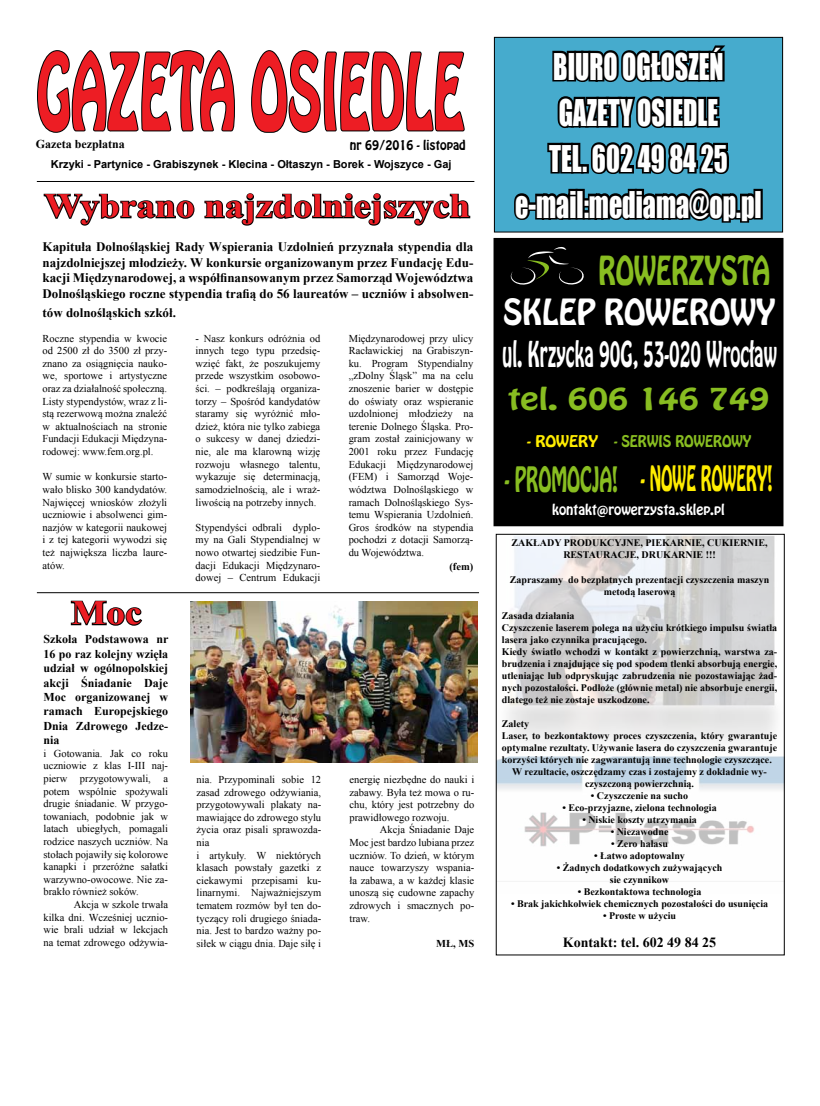
<style>
.page{position:relative;width:820px;height:1106px;background:#fff}
.page>*{position:absolute;margin:0;border:0;box-sizing:border-box;transform-origin:0 0}
.t1{font:93.6px "Hobo Std";color:#ed1d24;scale:.56 1}
.t2{font:35.3px "Hobo Std";color:#88bd21;scale:.73 1}
.t3{font:700 34px "Times New Roman";color:#ed1d24;scale:1.1 1}
.t4{font:33.8px/46px "Impact";color:#fff;text-align:center;scale:.77 1}
.t5{font:31.8px "Hobo Std";color:#fff;scale:.94 1}
.t6{font:31.5px "Hobo Std";color:#fff;scale:.58 1}
.t7{font:30.9px "Hobo Std";color:#ffed00;scale:.52 1}
.t8{font:27.3px "Hobo Std";color:#88bd21;scale:1.27 1}
.t9{font:14.3px "Hobo Std";color:#88bd21;scale:.94 1}
.t10{font:700 14px "Times New Roman";color:#000}
.t11{font:13.3px "Hobo Std";color:#fff}
.t12{font:700 13px/15.6px "Times New Roman";color:#000;text-align:justify}
.t13{font:700 12px/14.4px "Times New Roman";color:#000;text-align:justify}
.t14{font:12px "Hobo Std";color:#000}
.t15{font:700 11px "Arial";color:#000}
.t16{font:10.5px/12.6px "Times New Roman";color:#000;text-align:justify}
.t17{font:700 10.5px "Times New Roman";color:#000}
.t18{font:700 10px/12px "Times New Roman";color:#000;text-align:center}
.s1{color:#ffed00}
.s2{color:#88bd21}
</style>
<div class="page">
<svg style="left:37px;top:50px;width:198px;height:83px"></svg>
<svg style="left:251px;top:50px;width:214px;height:83px"></svg>
<hr style="left:37px;top:181px;width:437px;height:1px;background:#000">
<div style="left:494px;top:37px;width:288px;height:195px;background:#46abcd"></div>
<div style="left:493px;top:37px;width:289px;height:195px;border:1px solid #000"></div>
<svg style="left:545px;top:36px;width:186px;height:138px"></svg>
<svg style="left:514px;top:188px;width:244px;height:35px"></svg>
<div style="left:753px;top:189px;width:9px;height:30px;border:4px solid #000"></div>
<div style="left:494px;top:238px;width:288px;height:288px;background:#000"></div>
<svg style="left:510px;top:247px;width:74px;height:38px"></svg>
<div style="left:493px;top:238px;width:290px;height:288px;border:1px solid #000"></div>
<svg style="left:43px;top:193px;width:152px;height:33px"></svg>
<svg style="left:204px;top:193px;width:267px;height:33px"></svg>
<img style="left:497px;top:536px;width:285px;height:346px">
<svg style="left:70px;top:600px;width:73px;height:26px"></svg>
<img style="left:190px;top:601px;width:287px;height:161px">
<hr style="left:37px;top:592px;width:442px;height:1px;background:#000">
<h1 class="t1" style="left:37px;top:27px;width:764px">GAZETA OSIEDLE</h1>
<p class="t14" style="left:350px;top:137px;width:117px">nr 69/2016 - listopad</p>
<p class="t15" style="left:51px;top:156px;width:402px">Krzyki - Partynice - Grabiszynek - Klecina - Ołtaszyn - Borek - Wojszyce - Gaj</p>
<p class="t13" style="left:36px;top:137px;width:90px">Gazeta bezpłatna</p>
<h3 class="t3" style="left:44px;top:181px;width:388px">Wybrano najzdolniejszych</h3>
<p class="t12" style="left:43px;top:238px;width:432px">Kapituła Dolnośląskiej Rady Wspierania Uzdolnień przyznała stypendia dla najzdolniejszej młodzieży. W konkursie organizowanym przez Fundację Edu&shy;kacji Międzynarodowej, a współfinansowanym przez Samorząd Województwa Dolnośląskiego roczne stypendia trafią do 56 laureatów – uczniów i absolwen-</p>
<p class="t12" style="left:43px;top:304px;width:135px">tów dolnośląskich szkół.</p>
<p class="t16" style="left:43px;top:331px;width:126px">Roczne stypendia w kwocie od 2500 zł do 3500 zł przy&shy;znano za osiągnięcia nauko&shy;we, sportowe i artystyczne oraz za działalność społeczną.<br>Listy stypendystów, wraz z li&shy;stą rezerwową można znaleźć w aktualnościach na stronie Fundacji Edukacji Międzyna&shy;rodowej: www.fem.org.pl.</p>
<p class="t16" style="left:43px;top:470px;width:126px">W sumie w konkursie starto&shy;wało blisko 300 kandydatów.<br>Najwięcej wniosków złożyli uczniowie i absolwenci gim&shy;nazjów w kategorii naukowej i z tej kategorii wywodzi się też największa liczba laure&shy;atów.</p>
<p class="t16" style="left:348px;top:331px;width:126px">Międzynarodowej przy ulicy Racławickiej na Grabiszyn&shy;ku. Program Stypendialny „zDolny Śląsk” ma na celu znoszenie barier w dostępie do oświaty oraz wspieranie uzdolnionej młodzieży na terenie Dolnego Śląska. Pro&shy;gram został zainicjowany w 2001 roku przez Fundację Edukacji Międzynarodowej (FEM) i Samorząd Woje&shy;wództwa Dolnośląskiego w ramach Dolnośląskiego Sys&shy;temu Wspierania Uzdolnień.<br>Gros środków na stypendia pochodzi z dotacji Samorzą&shy;du Województwa.</p>
<p class="t17" style="left:449px;top:559px;width:25px">(fem)</p>
<p class="t16" style="left:195px;top:331px;width:126px">- Nasz konkurs odróżnia od innych tego typu przedsię&shy;wzięć fakt, że poszukujemy przede wszystkim osobowo&shy;ści. – podkreślają organiza&shy;torzy – Spośród kandydatów staramy się wyróżnić mło&shy;dzież, która nie tylko zabiega o sukcesy w danej dziedzi&shy;nie, ale ma klarowną wizję rozwoju własnego talentu, wykazuje się determinacją, samodzielnością, ale i wraż&shy;liwością na potrzeby innych.</p>
<p class="t16" style="left:195px;top:520px;width:126px">Stypendyści odbrali dyplo&shy;my na Gali Stypendialnej w nowo otwartej siedzibie Fun&shy;dacji Edukacji Międzynaro&shy;dowej – Centrum Edukacji</p>
<h3 class="t3" style="left:71px;top:588px;width:66px">Moc</h3>
<p class="t13" style="left:43px;top:632px;width:126px">Szkoła Podstawowa nr 16 po raz kolejny wzięła udział w ogólnopolskiej akcji Śniadanie Daje Moc organizowanej w ramach Europejskiego Dnia Zdrowego Jedze&shy;nia</p>
<p class="t16" style="left:43px;top:746px;width:126px">i Gotowania. Jak co roku uczniowie z klas I-III naj&shy;pierw przygotowywali, a potem wspólnie spożywali drugie śniadanie. W przygo&shy;towaniach, podobnie jak w latach ubiegłych, pomagali rodzice naszych uczniów. Na stołach pojawiły się kolorowe kanapki i przeróżne sałatki warzywno-owocowe. Nie za&shy;brakło również soków.</p>
<p class="t16" style="left:43px;top:898px;width:126px;text-indent:30px">Akcja w szkole trwała kilka dni. Wcześniej ucznio&shy;wie brali udział w lekcjach na temat zdrowego odżywia-</p>
<p class="t16" style="left:196px;top:772px;width:126px;text-align:left">nia. Przypominali sobie 12 zasad zdrowego odżywiania, przygotowywali plakaty na&shy;mawiające do zdrowego stylu życia oraz pisali sprawozda&shy;nia<br>i artykuły. W niektórych klasach powstały gazetki z ciekawymi przepisami ku&shy;linarnymi. Najważniejszym tematem rozmów był ten do&shy;tyczący roli drugiego śniada&shy;nia. Jest to bardzo ważny po&shy;siłek w ciągu dnia. Daje siłę i</p>
<p class="t16" style="left:349px;top:772px;width:126px">energię niezbędne do nauki i zabawy. Była też mowa o ru&shy;chu, który jest potrzebny do prawidłowego rozwoju.</p>
<p class="t16" style="left:349px;top:823px;width:126px;text-indent:30px">Akcja Śniadanie Daje Moc jest bardzo lubiana przez uczniów. To dzień, w którym nauce towarzyszy wspania&shy;ła zabawa, a w każdej klasie unoszą się cudowne zapachy zdrowych i smacznych po&shy;traw.</p>
<p class="t17" style="left:436px;top:935px;width:39px">MŁ, MS</p>
<h3 class="t4" style="left:515px;top:42px;width:321px">BIURO OGŁOSZEŃ<br>GAZETY OSIEDLE<br>TEL. 602 49 84 25 e-mail:mediama@op.pl</h3>
<h2 class="t2" style="left:598px;top:246px;width:236px">ROWERZYSTA</h2>
<h3 class="t5" style="left:503px;top:289px;width:291px">SKLEP ROWEROWY</h3>
<h3 class="t6" style="left:502px;top:332px;width:475px">ul. Krzycka 90G, 53-020 Wrocław</h3>
<h3 class="t8" style="left:508px;top:379px;width:207px">tel. 606 146 749</h3>
<h3 class="t9" style="left:527px;top:431px;width:240px"><span class="s1">- ROWERY</span> - SERWIS ROWEROWY</h3>
<h3 class="t7" style="left:504px;top:456px;width:516px"><span class="s2">- PROMOCJA!</span> - NOWE ROWERY!</h3>
<p class="t11" style="left:552px;top:500px;width:174px">kontakt@rowerzysta.sklep.pl</p>
<p class="t18" style="left:511px;top:537px;width:257px">ZAKŁADY PRODUKCYJNE, PIEKARNIE, CUKIERNIE,<br>RESTAURACJE, DRUKARNIE !!!</p>
<p class="t18" style="left:509px;top:573px;width:261px">Zapraszamy do bezpłatnych prezentacji czyszczenia maszyn metodą laserową</p>
<p class="t18" style="left:502px;top:609px;width:276px;text-align:left">Zasada działania<br>Czyszczenie laserem polega na użyciu krótkiego impulsu światła lasera jako czynnika pracującego.<br>Kiedy światło wchodzi w kontakt z powierzchnią, warstwa za&shy;brudzenia i znajdujące się pod spodem tlenki absorbują energie, utleniając lub odpryskując zabrudzenia nie pozostawiając żad&shy;nych pozostałości. Podłoże (głównie metal) nie absorbuje energii, dlatego też nie zostaje uszkodzone.</p>
<p class="t18" style="left:502px;top:717px;width:29px">Zalety</p>
<p class="t18" style="left:502px;top:729px;width:276px">Laser, to bezkontaktowy proces czyszczenia, który gwarantuje</p>
<p class="t18" style="left:502px;top:741px;width:276px">optymalne rezultaty. Używanie lasera do czyszczenia gwarantuje</p>
<p class="t18" style="left:502px;top:753px;width:271px">korzyści których nie zagwarantują inne technologie czyszczące.</p>
<p class="t18" style="left:512px;top:765px;width:256px">W rezultacie, oszczędzamy czas i zostajemy z dokładnie wy-</p>
<p class="t18" style="left:585px;top:777px;width:110px">czyszczoną powierzchnią.</p>
<p class="t18" style="left:590px;top:789px;width:99px">• Czyszczenie na sucho</p>
<p class="t18" style="left:562px;top:801px;width:156px">• Eco-przyjazne, zielona technologia</p>
<p class="t18" style="left:582px;top:813px;width:116px">• Niskie koszty utrzymania</p>
<p class="t18" style="left:610px;top:825px;width:59px">• Niezawodne</p>
<p class="t18" style="left:611px;top:837px;width:58px">• Zero hałasu</p>
<p class="t18" style="left:594px;top:849px;width:92px">• Łatwo adoptowalny</p>
<p class="t18" style="left:556px;top:861px;width:167px">• Żadnych dodatkowych zużywających sie czynnikow</p>
<p class="t18" style="left:577px;top:885px;width:125px">• Bezkontaktowa technologia</p>
<p class="t18" style="left:511px;top:897px;width:258px">• Brak jakichkolwiek chemicznych pozostałości do usunięcia</p>
<p class="t18" style="left:602px;top:909px;width:75px">• Proste w użyciu</p>
<h3 class="t10" style="left:562px;top:932px;width:155px">Kontakt: tel. 602 49 84 25</h3>
</div>
